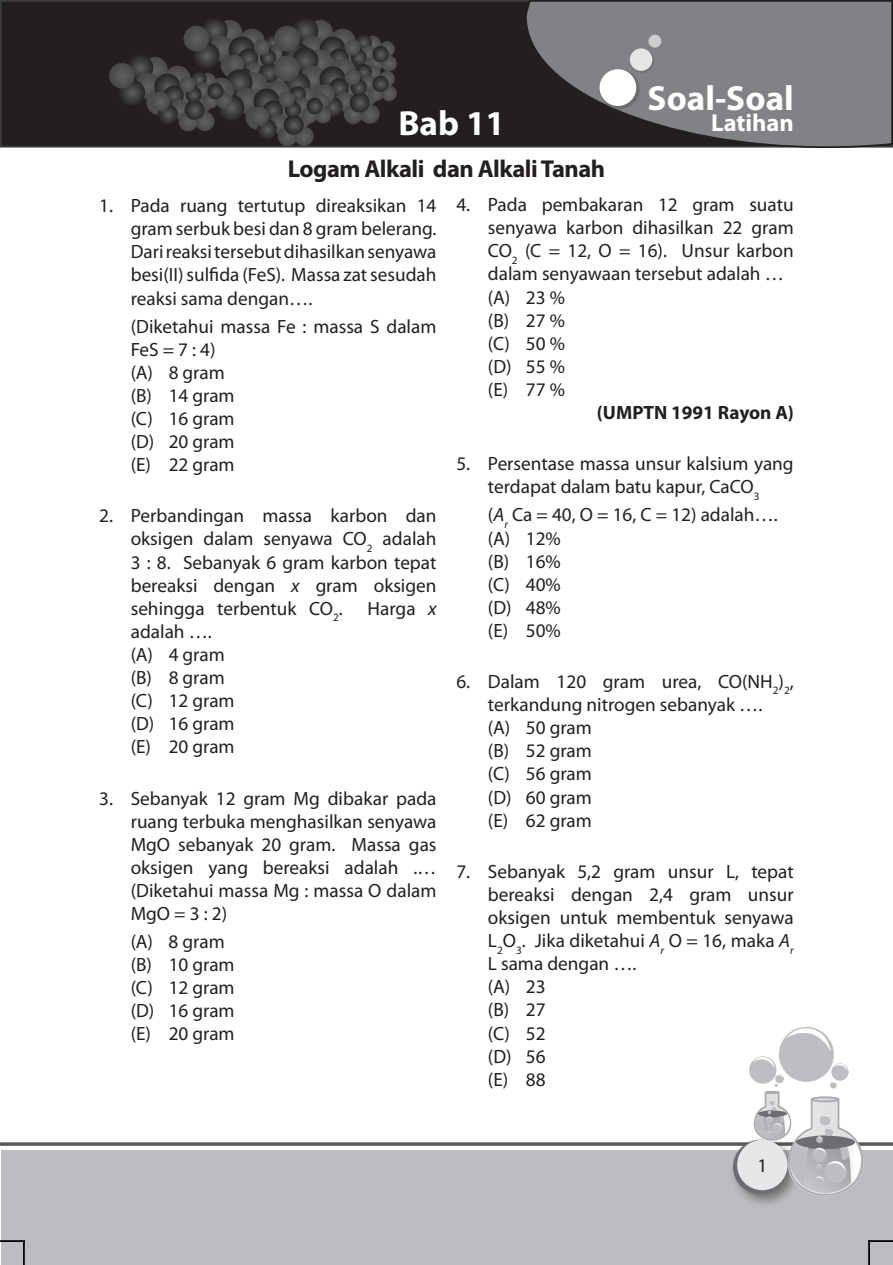
<style>
.page{position:relative;width:893px;height:1265px;background:#fff}
.page>*{position:absolute;margin:0;border:0;box-sizing:border-box;transform-origin:0 0}
.t1{font:700 35px "Myriad Pro";color:#fff}
.t2{font:700 24.5px "Myriad Pro";letter-spacing:-.02em;color:#231f20}
.t3{font:700 24.5px "Myriad Pro";color:#fff}
.Soal{font:19.25px/23.1px "Myriad Pro";color:#231f20;text-align:justify}
.Masuk_3{font:19.25px "Myriad Pro";color:#231f20}
.t4{font:700 19.25px "Myriad Pro";color:#231f20}
.s1{font-style:italic}
</style>
<div class="page">
<div style="left:1px;top:1151px;width:891px;height:114px;background:#bcbdc0"></div>
<svg style="left:0;top:1142px;width:893px;height:4px;background:#6b6c6e"></svg>
<div style="left:728px;top:1135px;width:81px;height:81px;background:#231f20;opacity:.5"></div>
<div style="left:733px;top:1140px;width:55px;height:54px;background:#6c6d70;border-radius:50%"></div>
<div style="left:737px;top:1140px;width:51px;height:50px;background:#e6e7e9;border-radius:50%"></div>
<svg style="left:749px;top:1056px;width:27px;height:28px"></svg>
<svg style="left:753px;top:1027px;width:111px;height:169px"></svg>
<hr style="left:868px;top:1240px;width:2px;height:25px;background:#000">
<hr style="left:868px;top:1240px;width:25px;height:2px;background:#000">
<hr style="left:0;top:1240px;width:25px;height:2px;background:#000">
<hr style="left:23px;top:1240px;width:2px;height:25px;background:#000">
<div style="left:1px;top:1px;width:891px;height:146px;background:#231f20"></div>
<div style="left:0;top:0;width:893px;height:148px;border:2px solid #3e3e3f"></div>
<svg style="left:524px;top:0;width:369px;height:148px"></svg>
<svg style="left:599px;top:69px;width:40px;height:40px"></svg>
<div style="left:599px;top:69px;width:37px;height:37px;background:#fff;border-radius:50%"></div>
<svg style="left:630px;top:48px;width:24px;height:25px"></svg>
<div style="left:630px;top:48px;width:22px;height:23px;background:#e5e6e6;border-radius:50%"></div>
<svg style="left:648px;top:35px;width:15px;height:14px"></svg>
<svg style="left:648px;top:35px;width:13px;height:13px"></svg>
<svg style="left:381px;top:56px;width:16px;height:15px"></svg>
<svg style="left:379px;top:41px;width:16px;height:16px"></svg>
<svg style="left:381px;top:85px;width:16px;height:16px"></svg>
<svg style="left:379px;top:71px;width:16px;height:16px"></svg>
<svg style="left:294px;top:127px;width:20px;height:19px"></svg>
<div style="left:278px;top:127px;width:19px;height:19px;background:#504d4f;border-radius:50%"></div>
<div style="left:109px;top:63px;width:26px;height:25px;background:#4e4c4d;border-radius:50%"></div>
<svg style="left:117px;top:19px;width:273px;height:121px"></svg>
<p class="t1" style="left:398px;top:101px;width:108px">Bab 11</p>
<p class="t2" style="left:288px;top:152px;width:319px">Logam Alkali dan Alkali Tanah</p>
<p class="t1" style="left:648px;top:75px;width:148px">Soal-Soal</p>
<p class="t3" style="left:711px;top:107px;width:84px">Latihan</p>
<p class="Soal" style="left:131px;top:194px;width:307px;text-indent:-32px">1. Pada ruang tertutup direaksikan 14 gram serbuk besi dan 8 gram belerang.<br>Dari reaksi tersebut dihasilkan senyawa besi(II) sulfida (FeS). Massa zat sesudah reaksi sama dengan….</p>
<p class="Soal" style="left:131px;top:314px;width:307px">(Diketahui massa Fe : massa S dalam<br>FeS = 7 : 4)</p>
<p class="Masuk_3" style="left:131px;top:360px;width:96px">(A) 8 gram</p>
<p class="Masuk_3" style="left:131px;top:384px;width:105px">(B) 14 gram</p>
<p class="Masuk_3" style="left:131px;top:407px;width:105px">(C) 16 gram</p>
<p class="Masuk_3" style="left:131px;top:430px;width:105px">(D) 20 gram</p>
<p class="Masuk_3" style="left:131px;top:453px;width:105px">(E) 22 gram</p>
<p class="Soal" style="left:131px;top:504px;width:307px;text-indent:-32px">2. Perbandingan massa karbon dan oksigen dalam senyawa CO<sub>2</sub> adalah 3 : 8. Sebanyak 6 gram karbon tepat bereaksi dengan <span class="s1">x</span> gram oksigen sehingga terbentuk CO<sub>2</sub>.</p>
<p class="Soal" style="left:368px;top:596px;width:70px">Harga <span class="s1">x</span></p>
<p class="Soal" style="left:131px;top:620px;width:83px">adalah ….</p>
<p class="Masuk_3" style="left:131px;top:643px;width:96px">(A) 4 gram</p>
<p class="Masuk_3" style="left:131px;top:666px;width:96px">(B) 8 gram</p>
<p class="Masuk_3" style="left:131px;top:689px;width:105px">(C) 12 gram</p>
<p class="Masuk_3" style="left:131px;top:712px;width:105px">(D) 16 gram</p>
<p class="Masuk_3" style="left:131px;top:735px;width:105px">(E) 20 gram</p>
<p class="Soal" style="left:131px;top:786px;width:307px;text-indent:-32px">3. Sebanyak 12 gram Mg dibakar pada ruang terbuka menghasilkan senyawa MgO sebanyak 20 gram. Massa gas oksigen yang bereaksi adalah .… (Diketahui massa Mg : massa O dalam MgO = 3 : 2)</p>
<p class="Soal" style="left:131px;top:930px;width:96px">(A) 8 gram</p>
<p class="Masuk_3" style="left:131px;top:953px;width:105px">(B) 10 gram</p>
<p class="Masuk_3" style="left:131px;top:976px;width:105px">(C) 12 gram</p>
<p class="Masuk_3" style="left:131px;top:999px;width:105px">(D) 16 gram</p>
<p class="Masuk_3" style="left:131px;top:1022px;width:105px">(E) 20 gram</p>
<p class="Soal" style="left:488px;top:193px;width:307px;text-indent:-32px">4. Pada pembakaran 12 gram suatu senyawa karbon dihasilkan 22 gram CO<sub>2</sub> (C = 12, O = 16). Unsur karbon dalam senyawaan tersebut adalah …</p>
<p class="Masuk_3" style="left:488px;top:285px;width:79px">(A) 23 %</p>
<p class="Masuk_3" style="left:488px;top:308px;width:79px">(B) 27 %</p>
<p class="Masuk_3" style="left:488px;top:331px;width:79px">(C) 50 %</p>
<p class="Masuk_3" style="left:488px;top:355px;width:79px">(D) 55 %</p>
<p class="Masuk_3" style="left:488px;top:378px;width:79px">(E) 77 %</p>
<p class="t4" style="left:597px;top:400px;width:198px">(UMPTN 1991 Rayon A)</p>
<p class="Soal" style="left:456px;top:452px;width:339px;text-align:center">5. Persentase massa unsur kalsium yang terdapat dalam batu kapur, CaCO<sub>3</sub></p>
<p class="Soal" style="left:488px;top:503px;width:291px">(<span class="s1">A</span><sub>r</sub> Ca = 40, O = 16, C = 12) adalah….</p>
<p class="Masuk_3" style="left:488px;top:526px;width:74px">(A) 12%</p>
<p class="Masuk_3" style="left:488px;top:549px;width:74px">(B) 16%</p>
<p class="Masuk_3" style="left:488px;top:572px;width:74px">(C) 40%</p>
<p class="Masuk_3" style="left:488px;top:595px;width:74px">(D) 48%</p>
<p class="Masuk_3" style="left:488px;top:619px;width:74px">(E) 50%</p>
<p class="Soal" style="left:456px;top:670px;width:339px;text-align:center">6. Dalam 120 gram urea, CO(NH<sub>2</sub>)<sub>2</sub>, terkandung nitrogen sebanyak ….</p>
<p class="Masuk_3" style="left:488px;top:716px;width:105px">(A) 50 gram</p>
<p class="Masuk_3" style="left:488px;top:739px;width:105px">(B) 52 gram</p>
<p class="Masuk_3" style="left:488px;top:762px;width:105px">(C) 56 gram</p>
<p class="Masuk_3" style="left:488px;top:785px;width:105px">(D) 60 gram</p>
<p class="Masuk_3" style="left:488px;top:808px;width:105px">(E) 62 gram</p>
<p class="Soal" style="left:488px;top:860px;width:307px;text-indent:-32px">7. Sebanyak 5,2 gram unsur L, tepat bereaksi dengan 2,4 gram unsur oksigen untuk membentuk senyawa L<sub>2</sub>O<sub>3</sub>. Jika diketahui <span class="s1">A</span><sub>r</sub> O = 16, maka <span class="s1">A</span><sub>r </sub>L sama dengan ….</p>
<p class="Masuk_3" style="left:488px;top:975px;width:59px">(A) 23</p>
<p class="Masuk_3" style="left:488px;top:998px;width:59px">(B) 27</p>
<p class="Masuk_3" style="left:488px;top:1021px;width:59px">(C) 52</p>
<p class="Masuk_3" style="left:488px;top:1044px;width:59px">(D) 56</p>
<p class="Masuk_3" style="left:488px;top:1067px;width:59px">(E) 88</p>
<p class="Soal" style="left:757px;top:1154px;width:11px">1</p>
</div>
